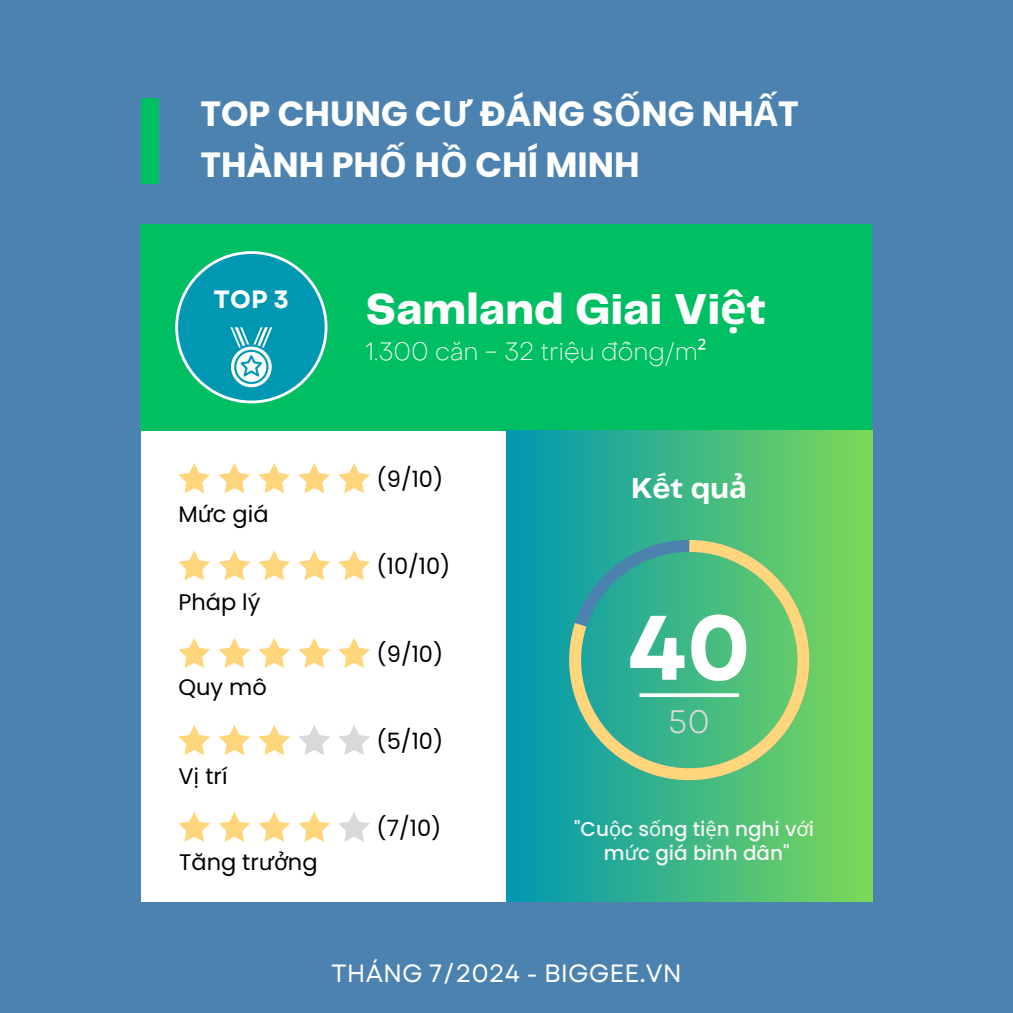
<style>
.page{position:relative;width:1013px;height:1013px;background:#fff}
.page>*{position:absolute;margin:0;border:0;box-sizing:border-box;transform-origin:0 0}
.t1{font:700 91.25px "Garet";color:#fff}
.t2{font:800 45px "Telegraf";color:#fff}
.t3{font:700 35px/51.5px "Poppins";color:#fff}
.t4{font:32.5px "Garet";color:#d9d9d9}
.t5{font:700 30px "Telegraf";color:#fff}
.t6{font:100 25px "Object Sans";color:#fff}
.t7{font:25px "Garet";color:#fff}
.t8{font:700 25px "Garet";color:#fff}
.t9{font:22.5px "Poppins";color:#000}
.t10{font:500 20px "Poppins";color:#f6f6f6}
.s1{font-family:"Noto Sans"}
.s2{font-family:"Noto Sans";font-weight:700}
.s3{font-family:"Noto Sans";font-weight:400}
</style>
<div class="page">
<div style="left:0;top:0;width:1012px;height:1012px;background:#4c82af"></div>
<div style="left:141px;top:430px;width:365px;height:471px;background:#fff"></div>
<div style="left:141px;top:224px;width:731px;height:206px;background:#00bf63"></div>
<svg style="left:178px;top:550px;width:32px;height:30px"></svg>
<svg style="left:218px;top:550px;width:32px;height:30px"></svg>
<svg style="left:258px;top:550px;width:32px;height:30px"></svg>
<svg style="left:298px;top:550px;width:32px;height:30px"></svg>
<svg style="left:338px;top:550px;width:32px;height:30px"></svg>
<div style="left:506px;top:430px;width:366px;height:471px;background:linear-gradient(to right,#0097b2,#7dd858)"></div>
<svg style="left:178px;top:463px;width:32px;height:30px"></svg>
<svg style="left:218px;top:463px;width:32px;height:30px"></svg>
<svg style="left:258px;top:463px;width:32px;height:30px"></svg>
<svg style="left:298px;top:463px;width:32px;height:30px"></svg>
<svg style="left:338px;top:463px;width:32px;height:30px"></svg>
<svg style="left:178px;top:638px;width:32px;height:30px"></svg>
<svg style="left:218px;top:638px;width:32px;height:30px"></svg>
<svg style="left:258px;top:638px;width:32px;height:30px"></svg>
<svg style="left:298px;top:638px;width:32px;height:30px"></svg>
<svg style="left:338px;top:638px;width:32px;height:30px"></svg>
<svg style="left:178px;top:725px;width:32px;height:30px"></svg>
<svg style="left:218px;top:725px;width:32px;height:30px"></svg>
<svg style="left:258px;top:725px;width:32px;height:30px"></svg>
<svg style="left:299px;top:725px;width:31px;height:30px"></svg>
<svg style="left:338px;top:725px;width:32px;height:30px"></svg>
<svg style="left:569px;top:540px;width:240px;height:240px;background:#55b985"></svg>
<svg style="left:178px;top:812px;width:32px;height:30px"></svg>
<svg style="left:218px;top:812px;width:32px;height:30px"></svg>
<svg style="left:258px;top:812px;width:32px;height:30px"></svg>
<svg style="left:298px;top:812px;width:32px;height:30px"></svg>
<svg style="left:338px;top:812px;width:32px;height:30px"></svg>
<svg style="left:639px;top:693px;width:100px;height:4px"></svg>
<svg style="left:175px;top:251px;width:152px;height:152px"></svg>
<div style="left:141px;top:98px;width:18px;height:86px;background:#00bf63"></div>
<p class="t3" style="left:200px;top:88px;width:600px">TOP CHUNG C<span class="s1">Ư</span> ĐÁNG S<span class="s1">Ố</span>NG NH<span class="s1">Ấ</span>T<br>THÀNH PH<span class="s1">Ố</span> H<span class="s1">Ồ</span> CHÍ MINH</p>
<p class="t8" style="left:214px;top:281px;width:77px">TOP 3</p>
<h4 class="t2" style="left:366px;top:290px;width:402px">Samland Giai Vi<span class="s2">ệ</span>t</h4>
<p class="t6" style="left:366px;top:341px;width:342px">1.300 căn - 32 triệu đồng/m<span class="s3">²</span></p>
<p class="t9" style="left:178px;top:499px;width:92px">M<span class="s1">ứ</span>c giá</p>
<p class="t9" style="left:178px;top:586px;width:84px">Pháp lý</p>
<p class="t9" style="left:178px;top:671px;width:90px">Quy mô</p>
<p class="t9" style="left:178px;top:760px;width:51px">V<span class="s1">ị</span> trí</p>
<p class="t9" style="left:179px;top:846px;width:140px">Tăng tr<span class="s1">ưở</span>ng</p>
<p class="t9" style="left:376px;top:463px;width:68px">(9/10)</p>
<p class="t9" style="left:376px;top:550px;width:75px">(10/10)</p>
<p class="t9" style="left:376px;top:638px;width:68px">(9/10)</p>
<p class="t9" style="left:376px;top:725px;width:68px">(5/10)</p>
<p class="t9" style="left:376px;top:812px;width:66px">(7/10)</p>
<p class="t5" style="left:631px;top:475px;width:117px">Kết qu<span class="s1">ả</span></p>
<h2 class="t1" style="left:627px;top:582px;width:124px">40</h2>
<p class="t4" style="left:668px;top:698px;width:43px">50</p>
<p class="t10" style="left:574px;top:815px;width:241px">"Cu<span class="s3">ộ</span>c s<span class="s3">ố</span>ng ti<span class="s3">ệ</span>n nghi v<span class="s3">ớ</span>i</p>
<p class="t10" style="left:604px;top:838px;width:187px">m<span class="s3">ứ</span>c giá bình dân"</p>
<p class="t7" style="left:331px;top:955px;width:352px">THÁNG 7/2024 - BIGGEE.VN</p>
</div>
